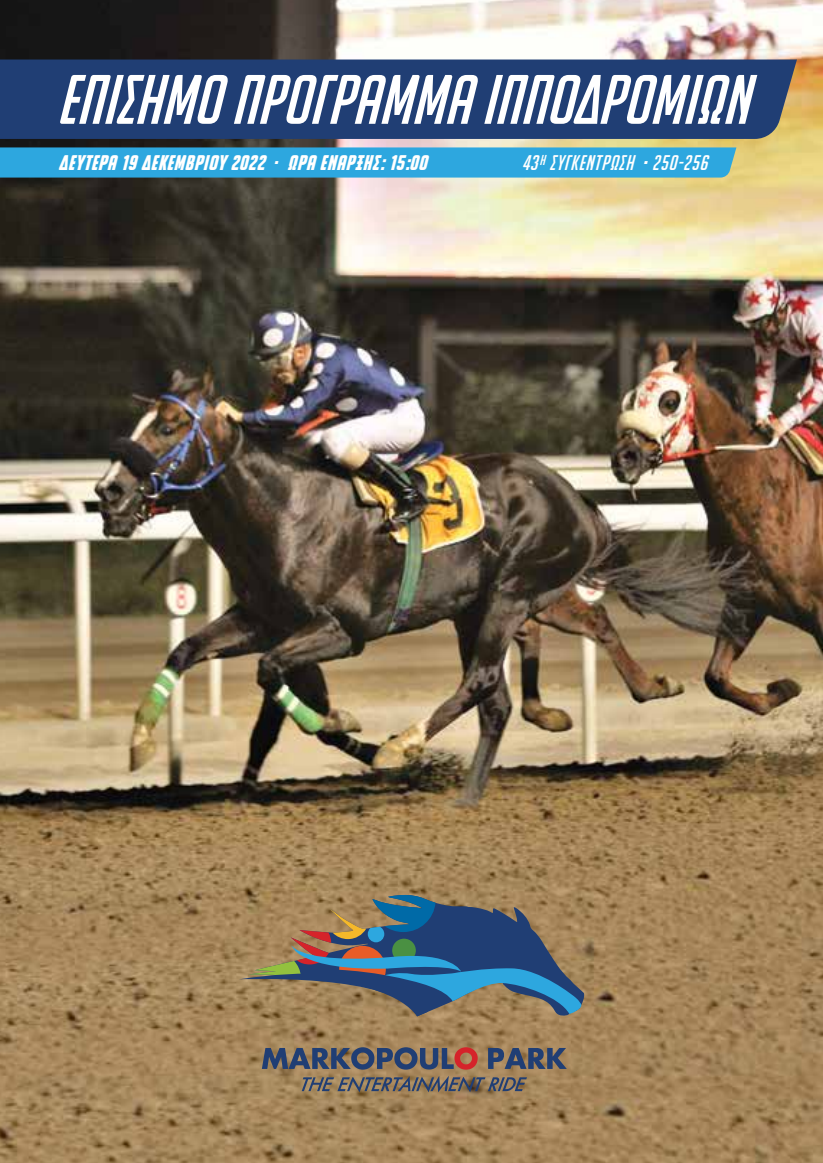
<style>
.page{position:relative;width:823px;height:1163px;background:#fff}
.page>*{position:absolute;margin:0;border:0;box-sizing:border-box;transform-origin:0 0}
.t1{font:italic 500 68px "OPAP";color:#fff}
.t2{font:italic 500 20.6px "OPAP";letter-spacing:.03em;color:#fff}
.t3{font:italic 500 20.6px "OPAP";letter-spacing:.04em;color:#fff}
</style>
<div class="page">
<img style="left:0;top:0;width:822px;height:1162px">
<svg style="left:239px;top:894px;width:343px;height:122px;background:#6b7170"></svg>
<svg style="left:301px;top:1075px;width:225px;height:17px;background:#776c61"></svg>
<svg style="left:262px;top:1047px;width:215px;height:22px;background:#675c64"></svg>
<svg style="left:488px;top:1047px;width:78px;height:21px;background:#595c68"></svg>
<div style="left:0;top:59px;width:796px;height:80px;background:#203e74"></div>
<div style="left:0;top:147px;width:736px;height:30px;background:#2da7df"></div>
<h1 class="t1" style="left:60px;top:62px;width:692px">ΕΠΙΣΗΜΟ ΠΡΟΓΡΑΜΜΑ ΙΠΠΟΔΡΟΜΙΩΝ</h1>
<p class="t2" style="left:60px;top:152px;width:369px">ΔΕΥΤΕΡΑ 19 ΔΕΚΕΜΒΡΙΟΥ 2022 . ωρα εναρξησ: 15:00</p>
<p class="t3" style="left:522px;top:152px;width:187px">43<sup>h</sup> συγκεντρωση <sup>.</sup> 250-256</p>
</div>
